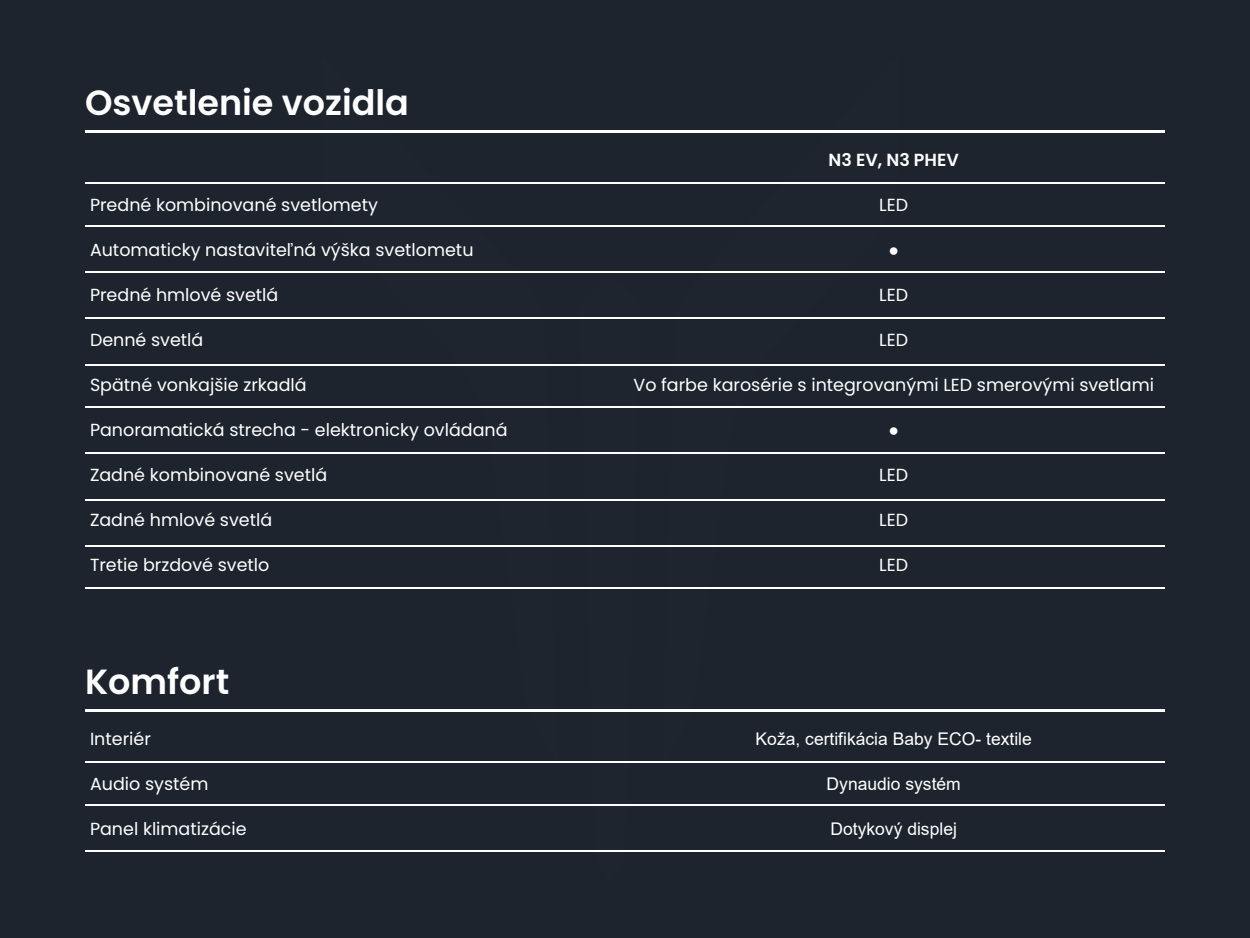
<style>
.page{position:relative;width:1250px;height:938px;background:#1d242d}
.page>*{position:absolute;margin:0;border:0;box-sizing:border-box;transform-origin:0 0}
.t1{font:600 35px "Poppins";color:#fff}
.t2{font:17.5px "Poppins";color:#fff}
.t3{font:17.5px "Arial";color:#fff}
.t4{font:600 17.5px "Poppins";color:#fff}
</style>
<div class="page">
<svg style="left:662px;top:132px;width:237px;height:580px"></svg>
<svg style="left:321px;top:132px;width:236px;height:580px"></svg>
<svg style="left:579px;top:317px;width:61px;height:535px"></svg>
<hr style="left:85px;top:130px;width:1080px;height:2px;background:#fff">
<hr style="left:85px;top:182px;width:1080px;height:2px;background:#fff">
<hr style="left:85px;top:225px;width:1080px;height:1px;background:#fff">
<hr style="left:85px;top:271px;width:1080px;height:1px;background:#fff">
<hr style="left:85px;top:318px;width:1080px;height:1px;background:#fff">
<hr style="left:85px;top:364px;width:1080px;height:1px;background:#fff">
<hr style="left:85px;top:406px;width:1080px;height:2px;background:#fff">
<hr style="left:85px;top:452px;width:1080px;height:2px;background:#fff">
<hr style="left:85px;top:499px;width:1080px;height:1px;background:#fff">
<hr style="left:85px;top:545px;width:1080px;height:1px;background:#fff">
<hr style="left:85px;top:588px;width:1080px;height:1px;background:#fff">
<hr style="left:85px;top:709px;width:1080px;height:2px;background:#fff">
<hr style="left:85px;top:761px;width:1080px;height:1px;background:#fff">
<hr style="left:85px;top:804px;width:1080px;height:1px;background:#fff">
<hr style="left:85px;top:850px;width:1080px;height:1px;background:#fff">
<h1 class="t1" style="left:85px;top:82px;width:325px">Osvetlenie vozidla</h1>
<p class="t2" style="left:90px;top:195px;width:289px">Predné kombinované svetlomety</p>
<p class="t2" style="left:90px;top:240px;width:385px">Automaticky nastaviteľná výška svetlometu</p>
<p class="t2" style="left:90px;top:285px;width:190px">Predné hmlové svetlá</p>
<p class="t2" style="left:90px;top:330px;width:115px">Denné svetlá</p>
<p class="t2" style="left:90px;top:375px;width:218px">Spätné vonkajšie zrkadlá</p>
<p class="t2" style="left:90px;top:420px;width:419px">Panoramatická strecha - elektronicky ovládaná</p>
<p class="t2" style="left:90px;top:465px;width:239px">Zadné kombinované svetlá</p>
<p class="t2" style="left:90px;top:510px;width:184px">Zadné hmlové svetlá</p>
<p class="t2" style="left:90px;top:555px;width:181px">Tretie brzdové svetlo</p>
<h1 class="t1" style="left:85px;top:661px;width:146px">Komfort</h1>
<p class="t2" style="left:90px;top:729px;width:62px">Interiér</p>
<p class="t2" style="left:90px;top:774px;width:120px">Audio systém</p>
<p class="t2" style="left:90px;top:819px;width:158px">Panel klimatizácie</p>
<p class="t4" style="left:829px;top:150px;width:132px">N3 EV, N3 PHEV</p>
<p class="t2" style="left:879px;top:195px;width:30px">LED</p>
<p class="t3" style="left:888px;top:238px;width:12px">●</p>
<p class="t2" style="left:879px;top:285px;width:30px">LED</p>
<p class="t2" style="left:879px;top:330px;width:30px">LED</p>
<p class="t2" style="left:634px;top:375px;width:522px">Vo farbe karosérie s integrovanými LED smerovými svetlami</p>
<p class="t3" style="left:888px;top:418px;width:12px">●</p>
<p class="t2" style="left:879px;top:465px;width:30px">LED</p>
<p class="t2" style="left:879px;top:510px;width:30px">LED</p>
<p class="t2" style="left:879px;top:555px;width:30px">LED</p>
<p class="t3" style="left:756px;top:727px;width:278px">Koža, certifikácia Baby ECO- textile</p>
<p class="t3" style="left:827px;top:772px;width:136px">Dynaudio systém</p>
<p class="t3" style="left:831px;top:817px;width:128px">Dotykový displej</p>
</div>
